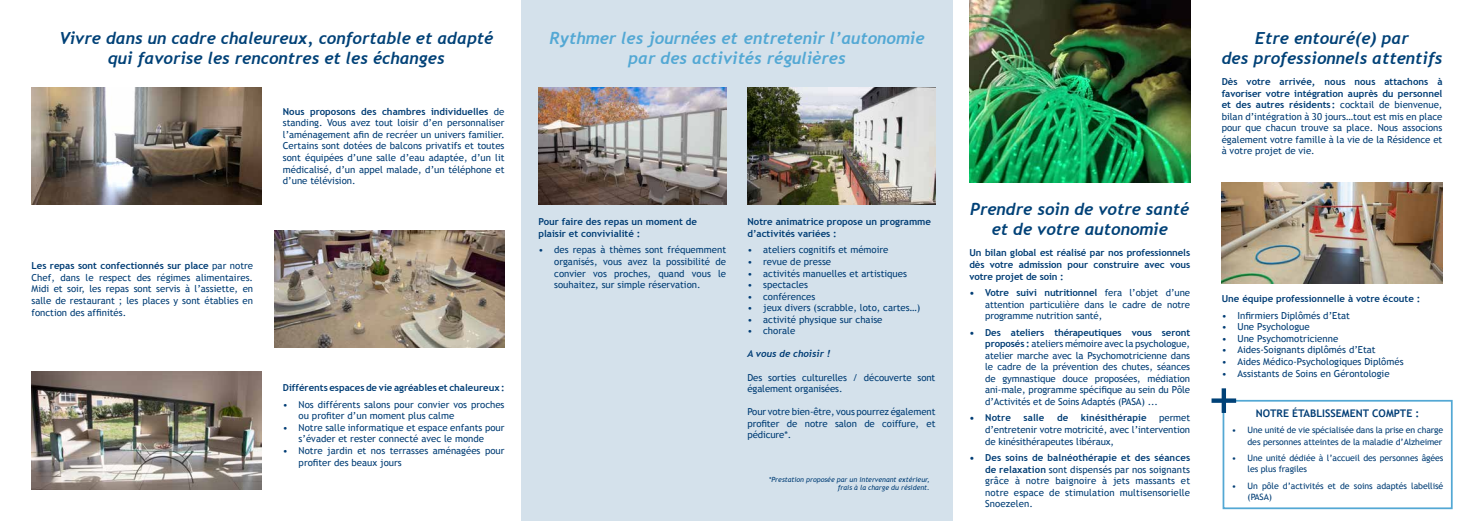
<style>
.page{position:relative;width:1474px;height:521px;background:#fff}
.page>*{position:absolute;margin:0;border:0;box-sizing:border-box;transform-origin:0 0}
.t1{font:italic 700 16.62px/19.9px "Trebuchet";color:#004177;text-align:center}
.t2{font:italic 700 16.62px/19.9px "Trebuchet";color:#53a8d4;text-align:center}
.t3{font:700 10.5px "Trebuchet MS";color:#003d75}
.t4{font:9.62px/11.5px "Trebuchet MS";color:#003d75;text-align:justify}
.t5{font:700 9.62px/11.5px "Trebuchet MS";color:#003d75}
.t6{font:italic 700 9.62px "Trebuchet";color:#003d75}
.t7{font:8.75px/11.4px "Trebuchet MS";letter-spacing:-.01em;color:#003d75}
.t8{font:italic 7px/8.4px "Trebuchet MS";color:#003d75;text-align:right}
.s1{font-weight:700}
</style>
<div class="page">
<div style="left:521px;top:0;width:431px;height:521px;background:#d4e1eb"></div>
<div style="left:1222px;top:400px;width:230px;height:109px;border:2px solid #53a8d4"></div>
<img style="left:32px;top:87px;width:230px;height:118px">
<img style="left:969px;top:0;width:221px;height:182px">
<img style="left:1221px;top:182px;width:221px;height:102px">
<img style="left:32px;top:372px;width:230px;height:117px">
<img style="left:274px;top:230px;width:230px;height:118px">
<img style="left:538px;top:87px;width:188px;height:118px">
<img style="left:747px;top:87px;width:188px;height:118px">
<svg style="left:1221px;top:388px;width:4px;height:25px"></svg>
<div style="left:1211px;top:398px;width:25px;height:5px;background:#004177"></div>
<h1 class="t1" style="left:59px;top:28px;width:436px">Vivre dans un cadre chaleureux, confortable et adapté qui favorise les rencontres et les échanges</h1>
<p class="t4" style="left:283px;top:106px;width:223px"><span class="s1">Nous proposons des chambres individuelles</span> de standing. Vous avez tout loisir d’en personnaliser l’aménagement afin de recréer un univers familier.<br>Certains sont dotées de balcons privatifs et toutes sont équipées d’une salle d’eau adaptée, d’un lit médicalisé, d’un appel malade, d’un téléphone et d’une télévision.</p>
<p class="t4" style="left:31px;top:260px;width:223px"><span class="s1">Les repas sont confectionnés sur place</span> par notre Chef, dans le respect des régimes alimentaires.<br>Midi et soir, les repas sont servis à l’assiette, en salle de restaurant ; les places y sont établies en fonction des affinités.</p>
<p class="t5" style="left:283px;top:382px;width:223px">Différents espaces de vie agréables et chaleureux:</p>
<p class="t4" style="left:299px;top:399px;width:207px;text-indent:-16px">• Nos différents salons pour convier vos proches ou profiter d’un moment plus calme</p>
<p class="t4" style="left:283px;top:422px;width:223px;text-align:center">• Notre salle informatique et espace enfants pour s’évader et rester connecté avec le monde</p>
<p class="t4" style="left:299px;top:445px;width:207px;text-indent:-16px">• Notre jardin et nos terrasses aménagées pour profiter des beaux jours</p>
<h1 class="t2" style="left:549px;top:28px;width:376px">Rythmer les journées et entretenir l’autonomie par des activités régulières</h1>
<p class="t5" style="left:538px;top:216px;width:160px">Pour faire des repas un moment de plaisir et convivialité :</p>
<p class="t4" style="left:554px;top:244px;width:173px;text-indent:-16px">• des repas à thèmes sont fréquemment organisés, vous avez la possibilité de convier vos proches, quand vous le souhaitez, sur simple réservation.</p>
<p class="t5" style="left:747px;top:216px;width:185px">Notre animatrice propose un programme d’activités variées :</p>
<p class="t4" style="left:747px;top:244px;width:142px">• ateliers cognitifs et mémoire</p>
<p class="t4" style="left:747px;top:256px;width:85px">• revue de presse</p>
<p class="t4" style="left:747px;top:267px;width:161px">• activités manuelles et artistiques</p>
<p class="t4" style="left:747px;top:279px;width:62px">• spectacles</p>
<p class="t4" style="left:747px;top:291px;width:69px">• conférences</p>
<p class="t4" style="left:747px;top:302px;width:174px">• jeux divers (scrabble, loto, cartes…)</p>
<p class="t4" style="left:747px;top:314px;width:137px">• activité physique sur chaise</p>
<p class="t4" style="left:747px;top:325px;width:49px">• chorale</p>
<p class="t6" style="left:747px;top:348px;width:84px">A vous de choisir !</p>
<p class="t4" style="left:747px;top:371px;width:189px">Des sorties culturelles / découverte sont également organisées.</p>
<p class="t4" style="left:747px;top:406px;width:189px">Pour votre bien-être, vous pourrez également profiter de notre salon de coiffure, et pédicure*.</p>
<p class="t8" style="left:769px;top:475px;width:162px">*Prestation proposée par un intervenant extérieur, frais à la charge du résident.</p>
<h1 class="t1" style="left:970px;top:199px;width:220px">Prendre soin de votre santé et de votre autonomie</h1>
<p class="t5" style="left:969px;top:247px;width:222px;text-align:justify">Un bilan global est réalisé par nos professionnels dès votre admission pour construire avec vous votre projet de soin :</p>
<p class="t4" style="left:985px;top:287px;width:206px;text-indent:-16px"><span class="s1">• Votre suivi nutritionnel</span> fera l’objet d’une attention particulière dans le cadre de notre programme nutrition santé,</p>
<p class="t4" style="left:985px;top:326px;width:206px;text-indent:-16px"><span class="s1">• Des ateliers thérapeutiques vous seront proposés :</span> ateliers mémoire avec la psychologue, atelier marche avec la Psychomotricienne dans le cadre de la prévention des chutes, séances de gymnastique douce proposées, médiation ani-male, programme spécifique au sein du Pôle d’Activités et de Soins Adaptés (PASA) ...</p>
<p class="t5" style="left:969px;top:412px;width:43px">• Notre</p>
<p class="t5" style="left:1023px;top:412px;width:22px">salle</p>
<p class="t5" style="left:1057px;top:412px;width:13px">de</p>
<p class="t5" style="left:1080px;top:412px;width:67px">kinésithérapie</p>
<p class="t4" style="left:985px;top:412px;width:206px;text-indent:174px">permet d’entretenir votre motricité, avec l’intervention de kinésithérapeutes libéraux,</p>
<p class="t4" style="left:985px;top:452px;width:206px;text-indent:-16px"><span class="s1">• Des soins de balnéothérapie et des séances de relaxation</span> sont dispensés par nos soignants grâce à notre baignoire à jets massants et notre espace de stimulation multisensorielle Snoezelen.</p>
<h1 class="t1" style="left:1221px;top:28px;width:222px">Etre entouré(e) par<br>des professionnels attentifs</h1>
<p class="t4" style="left:1221px;top:76px;width:222px"><span class="s1">Dès votre arrivée, nous nous attachons à favoriser votre intégration auprès du personnel et des autres résidents :</span> cocktail de bienvenue, bilan d’intégration à 30 jours…tout est mis en place pour que chacun trouve sa place. Nous associons également votre famille à la vie de la Résidence et à votre projet de vie.</p>
<p class="t5" style="left:1221px;top:293px;width:200px">Une équipe professionnelle à votre écoute :</p>
<p class="t4" style="left:1221px;top:310px;width:130px">• Infirmiers Diplômés d’Etat</p>
<p class="t4" style="left:1221px;top:321px;width:89px">• Une Psychologue</p>
<p class="t4" style="left:1221px;top:333px;width:118px">• Une Psychomotricienne</p>
<p class="t4" style="left:1221px;top:344px;width:155px">• Aides-Soignants diplômés d’Etat</p>
<p class="t4" style="left:1221px;top:356px;width:183px">• Aides Médico-Psychologiques Diplômés</p>
<p class="t4" style="left:1221px;top:367px;width:169px">• Assistants de Soins en Gérontologie</p>
<p class="t3" style="left:1255px;top:406px;width:165px">NOTRE ÉTABLISSEMENT COMPTE :</p>
<p class="t7" style="left:1231px;top:424px;width:213px;text-align:right">• Une unité de vie spécialisée dans la prise en charge des personnes atteintes de la maladie d’Alzheimer</p>
<p class="t7" style="left:1247px;top:452px;width:197px;text-indent:-16px">• Une unité dédiée à l’accueil des personnes âgées les plus fragiles</p>
<p class="t7" style="left:1247px;top:480px;width:197px;text-indent:-16px">• Un pôle d’activités et de soins adaptés labellisé (PASA)</p>
</div>
